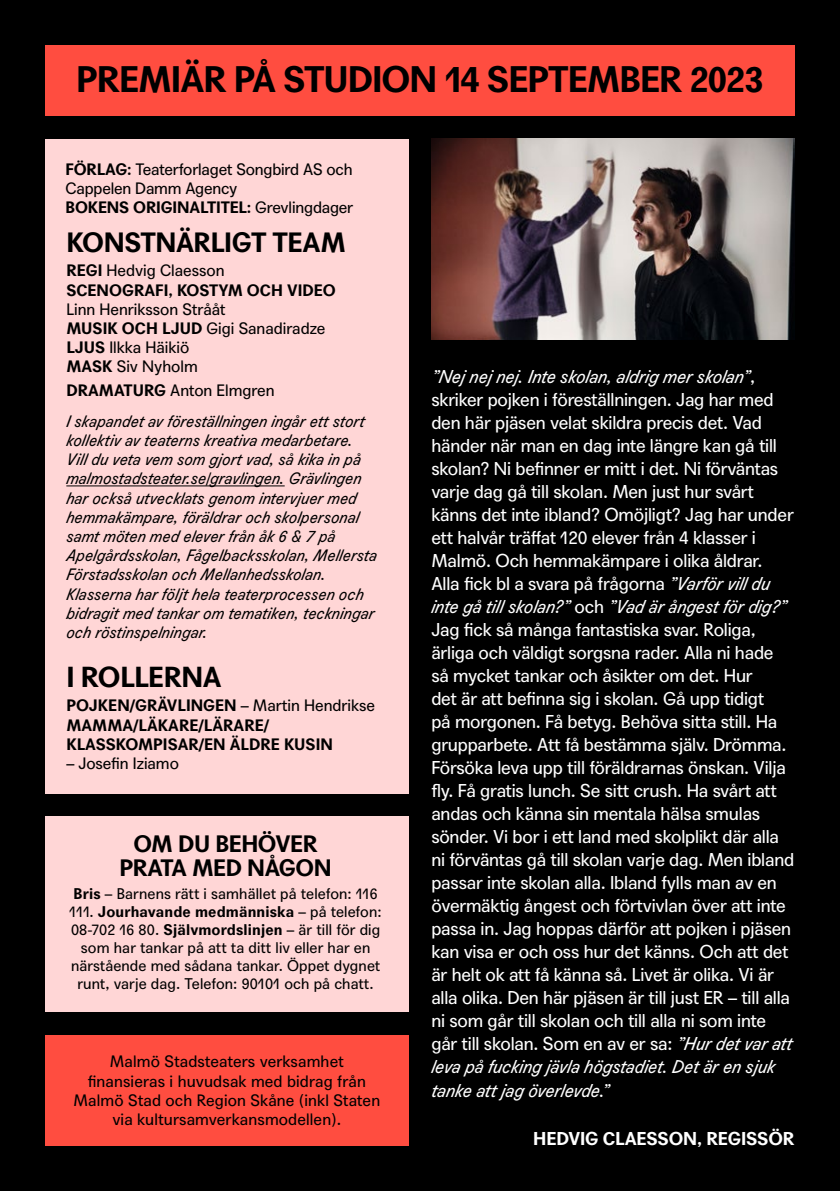
<style>
.page{position:relative;width:840px;height:1191px;background:#fff}
.page>*{position:absolute;margin:0;border:0;box-sizing:border-box;transform-origin:0 0}
.t1{font:700 35.8px "Agipo";letter-spacing:-.03em;color:#000}
.t2{font:700 28px "Agipo";letter-spacing:-.025em;color:#000}
.t3{font:700 27px "Agipo";letter-spacing:-.025em;color:#000}
.t4{font:700 23px/23.6px "Agipo";letter-spacing:-.02em;color:#000;text-align:center}
.t5{font:18px/23px "Agipo";letter-spacing:-.01em;color:#fff}
.t6{font:700 18px "Agipo";letter-spacing:-.01em;color:#fff}
.t7{font:italic 16px/19.2px "Agipo";color:#000}
.t8{font:16px/19.2px "Agipo";color:#000}
.t9{font:700 16px/19.2px "Agipo";color:#000}
.t10{font:15px/18px "Agipo";letter-spacing:.01em;color:#000;text-align:center}
.s1{font-weight:700}
.s2{font-weight:400}
.s3{font-weight:700;font-style:normal}
.s4{font-style:normal}
.s5{font-style:italic}
</style>
<div class="page">
<div style="left:0;top:0;width:839px;height:1191px;background:#000"></div>
<div style="left:45px;top:816px;width:363px;height:196px;background:#ffd6d6"></div>
<div style="left:45px;top:139px;width:363px;height:655px;background:#ffd6d6"></div>
<div style="left:45px;top:1035px;width:363px;height:110px;background:#ff4d40"></div>
<div style="left:45px;top:45px;width:749px;height:71px;background:#ff4d40"></div>
<hr style="left:66px;top:485px;width:218px;height:1px;background:#000">
<img style="left:431px;top:139px;width:363px;height:200px">
<h1 class="t1" style="left:76px;top:51px;width:688px">PREMIÄR PÅ STUDION 14 SEPTEMBER 2023</h1>
<p class="t8" style="left:65px;top:158px;width:289px"><span class="s1">FÖRLAG:</span> Teaterforlaget Songbird AS och<br>Cappelen Damm Agency<br><span class="s1">BOKENS ORIGINALTITEL:</span> Grevlingdager</p>
<h3 class="t3" style="left:66px;top:221px;width:281px">KONSTNÄRLIGT TEAM</h3>
<p class="t9" style="left:66px;top:260px;width:271px">REGI <span class="s2">Hedvig Claesson<br></span>SCENOGRAFI, KOSTYM OCH VIDEO</p>
<p class="t8" style="left:66px;top:298px;width:260px">Linn Henriksson Strååt<br><span class="s1">MUSIK OCH LJUD</span> Gigi Sanadiradze<br><span class="s1">LJUS</span> Ilkka Häikiö<br><span class="s1">MASK</span> Siv Nyholm</p>
<p class="t7" style="left:66px;top:373px;width:300px;line-height:30.8px"><span class="s3">DRAMATURG</span> <span class="s4">Anton Elmgren<br></span>I skapandet av föreställningen ingår ett stort</p>
<p class="t7" style="left:66px;top:429px;width:312px">kollektiv av teaterns kreativa medarbetare.<br>Vill du veta vem som gjort vad, så kika in på malmostadsteater.se/gravlingen. Grävlingen har också utvecklats genom intervjuer med hemmakämpare, föräldrar och skolpersonal samt möten med elever från åk 6 &amp; 7 på Apelgårdsskolan, Fågelbacksskolan, Mellersta Förstadsskolan och Mellanhedsskolan.<br>Klasserna har följt hela teaterprocessen och bidragit med tankar om tematiken, teckningar och röstinspelningar.</p>
<h2 class="t2" style="left:66px;top:655px;width:157px">I ROLLERNA</h2>
<p class="t9" style="left:66px;top:694px;width:310px">POJKEN/GRÄVLINGEN <span class="s2">– Martin Hendrikse<br></span>MAMMA/LÄKARE/LÄRARE/<br>KLASSKOMPISAR/EN ÄLDRE KUSIN</p>
<p class="t8" style="left:66px;top:752px;width:114px">– Josefin Iziamo</p>
<p class="t4" style="left:119px;top:830px;width:214px">OM DU BEHÖVER<br>PRATA MED NÅGON</p>
<p class="t10" style="left:69px;top:883px;width:313px"><span class="s1">Bris</span> – Barnens rätt i samhället på telefon: 116<br>111. <span class="s1">Jourhavande medmänniska</span> – på telefon:<br>08-702 16 80. <span class="s1">Självmordslinjen</span> – är till för dig som har tankar på att ta ditt liv eller har en närstående med sådana tankar. Öppet dygnet runt, varje dag. Telefon: 90101 och på chatt.</p>
<p class="t8" style="left:73px;top:1050px;width:308px;text-align:center">Malmö Stadsteaters verksamhet finansieras i huvudsak med bidrag från Malmö Stad och Region Skåne (inkl Staten via kultursamverkansmodellen).</p>
<p class="t5" style="left:431px;top:363px;width:364px"><span class="s5">”Nej nej nej. Inte skolan, aldrig mer skolan”</span>, skriker pojken i föreställningen. Jag har med den här pjäsen velat skildra precis det. Vad händer när man en dag inte längre kan gå till skolan? Ni befinner er mitt i det. Ni förväntas varje dag gå till skolan. Men just hur svårt känns det inte ibland? Omöjligt? Jag har under ett halvår träffat 120 elever från 4 klasser i Malmö. Och hemmakämpare i olika åldrar.<br>Alla fick bl a svara på frågorna <span class="s5">”Varför vill du inte gå till skolan?”</span> och <span class="s5">”Vad är ångest för dig?” </span>Jag fick så många fantastiska svar. Roliga, ärliga och väldigt sorgsna rader. Alla ni hade så mycket tankar och åsikter om det. Hur<br>det är att befinna sig i skolan. Gå upp tidigt<br>på morgonen. Få betyg. Behöva sitta still. Ha grupparbete. Att få bestämma själv. Drömma.<br>Försöka leva upp till föräldrarnas önskan. Vilja fly. Få gratis lunch. Se sitt crush. Ha svårt att andas och känna sin mentala hälsa smulas sönder. Vi bor i ett land med skolplikt där alla ni förväntas gå till skolan varje dag. Men ibland passar inte skolan alla. Ibland fylls man av en övermäktig ångest och förtvivlan över att inte passa in. Jag hoppas därför att pojken i pjäsen kan visa er och oss hur det känns. Och att det är helt ok att få känna så. Livet är olika. Vi är alla olika. Den här pjäsen är till just ER – till alla ni som går till skolan och till alla ni som inte går till skolan. Som en av er sa: <span class="s5">”Hur det var att leva på fucking jävla högstadiet. Det är en sjuk tanke att jag överlevde.”</span></p>
<p class="t6" style="left:533px;top:1125px;width:262px">HEDVIG CLAESSON, REGISSÖR</p>
</div>
